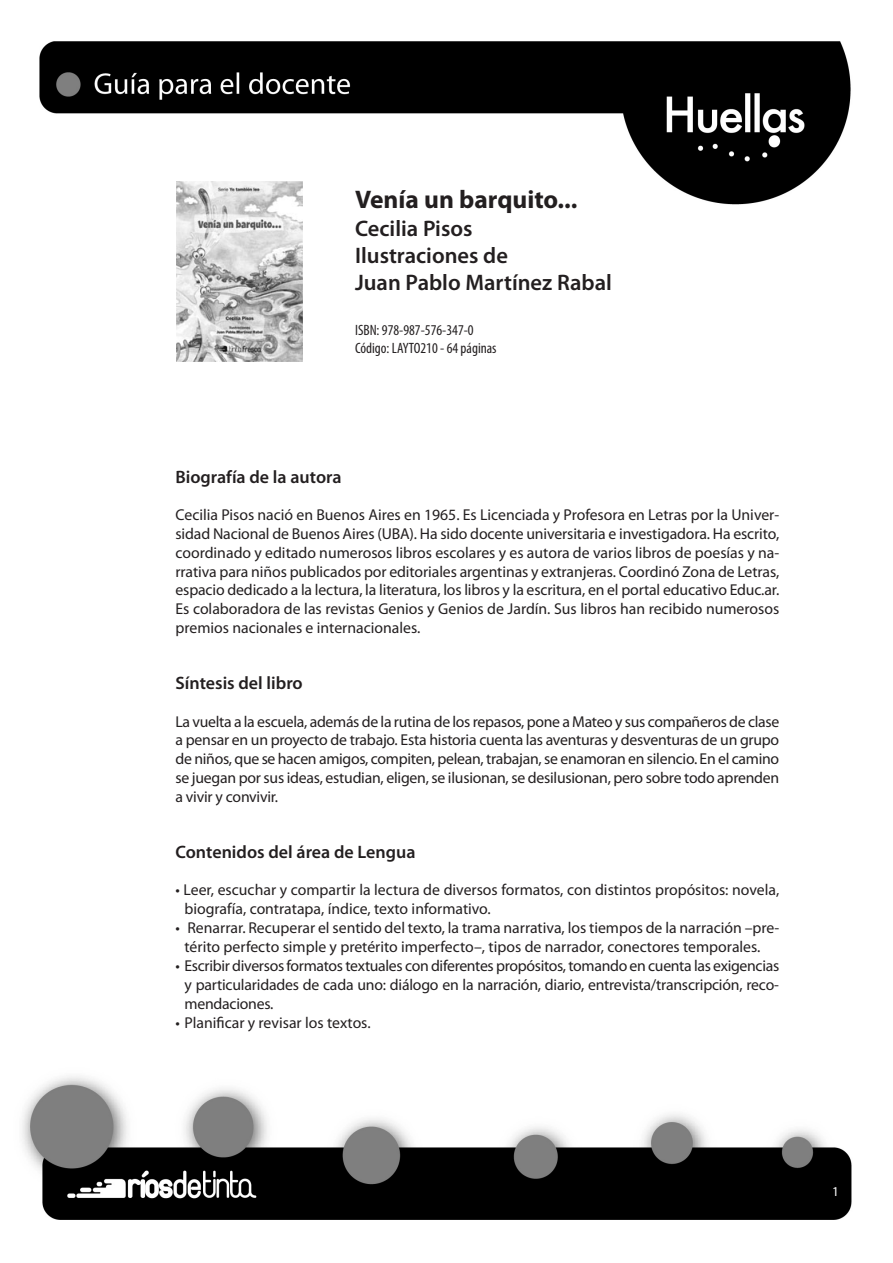
<style>
.page{position:relative;width:893px;height:1263px;background:#fff}
.page>*{position:absolute;margin:0;border:0;box-sizing:border-box;transform-origin:0 0}
.t1{font:700 25.5px "Myriad Pro";color:#231f20}
.t2{font:600 22.5px/27px "Myriad Pro";color:#231f20}
.t3{font:600 18px "Myriad Pro";color:#231f20}
.t4{font:15.75px/18.8px "Myriad Pro";color:#231f20;text-align:justify}
.t5{font:condensed 15px/18px "Myriad Pro";color:#231f20}
.t6{font:13.5px "Myriad Pro";color:#fff}
</style>
<div class="page">
<img style="left:22px;top:41px;width:830px;height:1178px">
<div style="left:164px;top:167px;width:163px;height:235px;background:#fff"></div>
<img style="left:177px;top:182px;width:126px;height:179px">
<h1 class="t1" style="left:355px;top:190px;width:224px">Venía un barquito...</h1>
<h2 class="t2" style="left:355px;top:217px;width:258px">Cecilia Pisos<br>Ilustraciones de<br>Juan Pablo Martínez Rabal</h2>
<p class="t5" style="left:355px;top:322px;width:143px">ISBN: 978-987-576-347-0<br>Código: LAYTO210 - 64 páginas</p>
<p class="t3" style="left:175px;top:470px;width:168px">Biografía de la autora</p>
<p class="t4" style="left:175px;top:507px;width:605px">Cecilia Pisos nació en Buenos Aires en 1965. Es Licenciada y Profesora en Letras por la Univer&shy;sidad Nacional de Buenos Aires (UBA). Ha sido docente universitaria e investigadora. Ha escrito, coordinado y editado numerosos libros escolares y es autora de varios libros de poesías y na&shy;rrativa para niños publicados por editoriales argentinas y extranjeras. Coordinó Zona de Letras, espacio dedicado a la lectura, la literatura, los libros y la escritura, en el portal educativo Educ.ar.<br>Es colaboradora de las revistas Genios y Genios de Jardín. Sus libros han recibido numerosos premios nacionales e internacionales.</p>
<p class="t3" style="left:175px;top:676px;width:129px">Síntesis del libro</p>
<p class="t4" style="left:175px;top:713px;width:605px">La vuelta a la escuela, además de la rutina de los repasos, pone a Mateo y sus compañeros de clase a pensar en un proyecto de trabajo. Esta historia cuenta las aventuras y desventuras de un grupo de niños, que se hacen amigos, compiten, pelean, trabajan, se enamoran en silencio. En el camino se juegan por sus ideas, estudian, eligen, se ilusionan, se desilusionan, pero sobre todo aprenden a vivir y convivir.</p>
<p class="t3" style="left:175px;top:845px;width:241px">Contenidos del área de Lengua</p>
<p class="t4" style="left:185px;top:882px;width:596px;text-indent:-9px">• Leer, escuchar y compartir la lectura de diversos formatos, con distintos propósitos: novela, biografía, contratapa, índice, texto informativo.</p>
<p class="t4" style="left:185px;top:920px;width:596px;text-indent:-9px">• Renarrar. Recuperar el sentido del texto, la trama narrativa, los tiempos de la narración –pre&shy;térito perfecto simple y pretérito imperfecto–, tipos de narrador, conectores temporales.</p>
<p class="t4" style="left:184px;top:957px;width:596px;text-indent:-9px">• Escribir diversos formatos textuales con diferentes propósitos, tomando en cuenta las exigencias y particularidades de cada uno: diálogo en la narración, diario, entrevista/transcripción, reco&shy;mendaciones.</p>
<p class="t4" style="left:175px;top:1014px;width:197px">• Planificar y revisar los textos.</p>
<p class="t6" style="left:832px;top:1187px;width:8px">1</p>
</div>
